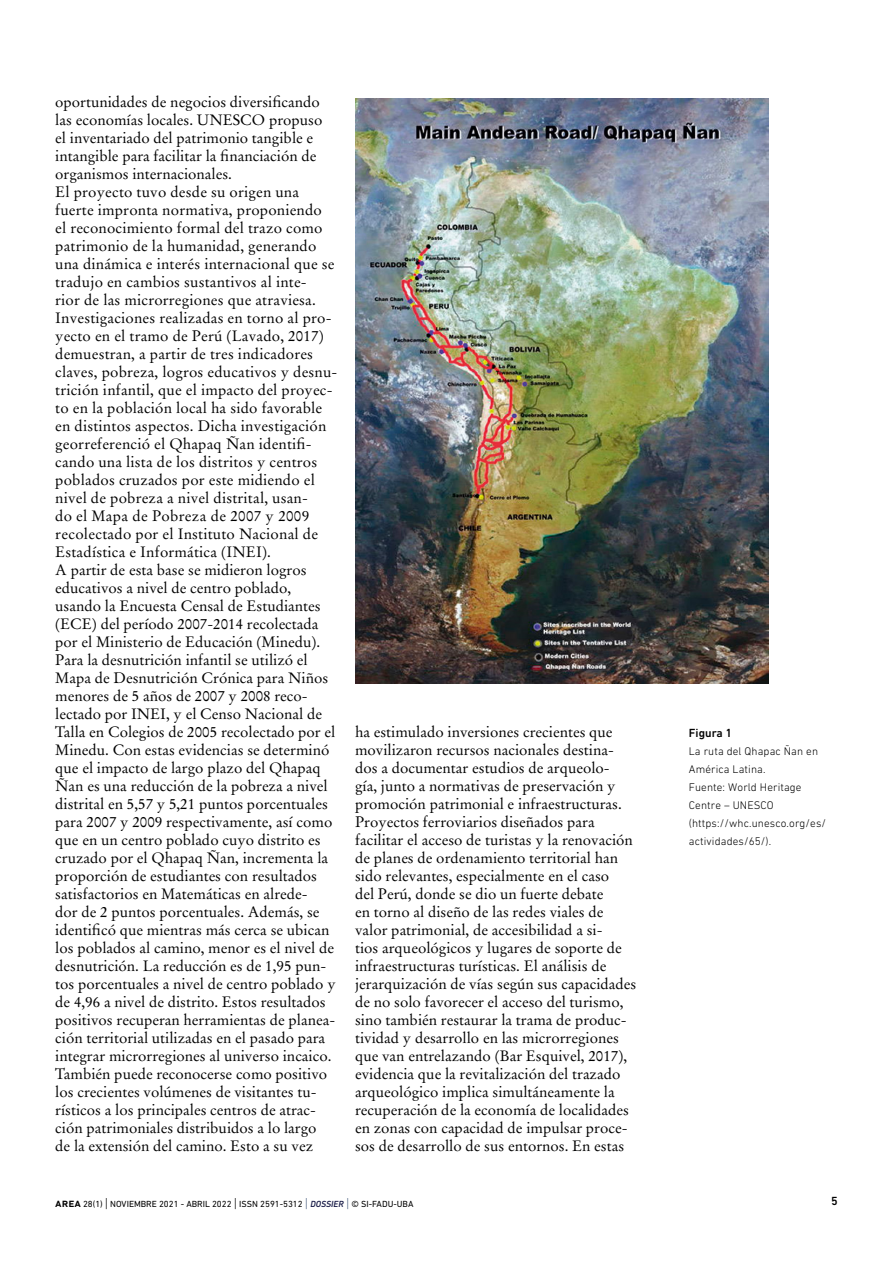
<style>
.page{position:relative;width:893px;height:1263px;background:#fff}
.page>*{position:absolute;margin:0;border:0;box-sizing:border-box;transform-origin:0 0}
.t1{font:15px/18px "Stempel Garamond LT Std";color:#000}
.t2{font:500 12px "DIN Next LT Pro";color:#000}
.t3{font:300 11.25px/18px "DIN Next LT Pro";letter-spacing:.01em;color:#000}
.t4{font:9px "DIN Next LT Pro";color:#000}
.s1{font-weight:500;font-size:12px}
.s2{font-weight:300;font-size:13.5px}
.s3{font-weight:300;font-size:13.5px;color:#4f6282}
.s4{font-weight:500;font-style:italic;color:#181b47}
</style>
<div class="page">
<img style="left:355px;top:98px;width:414px;height:585px">
<p class="t1" style="left:55px;top:93px;width:284px">oportunidades de negocios diversificando las economías locales. UNESCO propuso<br>el inventariado del patrimonio tangible e intangible para facilitar la financiación de organismos internacionales.<br>El proyecto tuvo desde su origen una fuerte impronta normativa, proponiendo<br>el reconocimiento formal del trazo como patrimonio de la humanidad, generando una dinámica e interés internacional que se tradujo en cambios sustantivos al inte-<br>rior de las microrregiones que atraviesa.<br>Investigaciones realizadas en torno al pro&shy;yecto en el tramo de Perú (Lavado, 2017) demuestran, a partir de tres indicadores claves, pobreza, logros educativos y desnu&shy;trición infantil, que el impacto del proyec&shy;to en la población local ha sido favorable en distintos aspectos. Dicha investigación georreferenció el Qhapaq Ñan identifi&shy;cando una lista de los distritos y centros poblados cruzados por este midiendo el nivel de pobreza a nivel distrital, usan-<br>do el Mapa de Pobreza de 2007 y 2009 recolectado por el Instituto Nacional de Estadística e Informática (INEI).<br>A partir de esta base se midieron logros educativos a nivel de centro poblado, usando la Encuesta Censal de Estudiantes (ECE) del período 2007-2014 recolectada por el Ministerio de Educación (Minedu).<br>Para la desnutrición infantil se utilizó el Mapa de Desnutrición Crónica para Niños menores de 5 años de 2007 y 2008 reco&shy;lectado por INEI, y el Censo Nacional de Talla en Colegios de 2005 recolectado por el Minedu. Con estas evidencias se determinó que el impacto de largo plazo del Qhapaq Ñan es una reducción de la pobreza a nivel distrital en 5,57 y 5,21 puntos porcentuales para 2007 y 2009 respectivamente, así como que en un centro poblado cuyo distrito es cruzado por el Qhapaq Ñan, incrementa la proporción de estudiantes con resultados satisfactorios en Matemáticas en alrede-<br>dor de 2 puntos porcentuales. Además, se identificó que mientras más cerca se ubican los poblados al camino, menor es el nivel de desnutrición. La reducción es de 1,95 pun&shy;tos porcentuales a nivel de centro poblado y de 4,96 a nivel de distrito. Estos resultados positivos recuperan herramientas de planea&shy;ción territorial utilizadas en el pasado para integrar microrregiones al universo incaico.<br>También puede reconocerse como positivo los crecientes volúmenes de visitantes tu&shy;rísticos a los principales centros de atrac&shy;ción patrimoniales distribuidos a lo largo<br>de la extensión del camino. Esto a su vez</p>
<p class="t1" style="left:355px;top:723px;width:283px">ha estimulado inversiones crecientes que movilizaron recursos nacionales destina&shy;dos a documentar estudios de arqueolo-<br>gía, junto a normativas de preservación y promoción patrimonial e infraestructuras.<br>Proyectos ferroviarios diseñados para facilitar el acceso de turistas y la renovación de planes de ordenamiento territorial han sido relevantes, especialmente en el caso<br>del Perú, donde se dio un fuerte debate<br>en torno al diseño de las redes viales de valor patrimonial, de accesibilidad a si-<br>tios arqueológicos y lugares de soporte de infraestructuras turísticas. El análisis de jerarquización de vías según sus capacidades de no solo favorecer el acceso del turismo, sino también restaurar la trama de produc&shy;tividad y desarrollo en las microrregiones que van entrelazando (Bar Esquivel, 2017), evidencia que la revitalización del trazado arqueológico implica simultáneamente la recuperación de la economía de localidades en zonas con capacidad de impulsar proce&shy;sos de desarrollo de sus entornos. En estas</p>
<p class="t2" style="left:689px;top:726px;width:45px">Figura 1</p>
<p class="t3" style="left:689px;top:742px;width:139px">La ruta del Qhapac Ñan en<br>América Latina.<br>Fuente: World Heritage<br>Centre – UNESCO (https://whc.unesco.org/es/ actividades/65/).</p>
<p class="t4" style="left:55px;top:1198px;width:360px"><span class="s1">area</span> 28(1) <span class="s2">|</span> NOVIEMBRE 2021 - ABRIL 2022 <span class="s2">|</span> ISSN 2591-5312 <span class="s3">|</span> <span class="s4">DOSSIER</span> <span class="s3">|</span> © SI-FADU-UBA</p>
<p class="t2" style="left:831px;top:1194px;width:8px">5</p>
</div>
